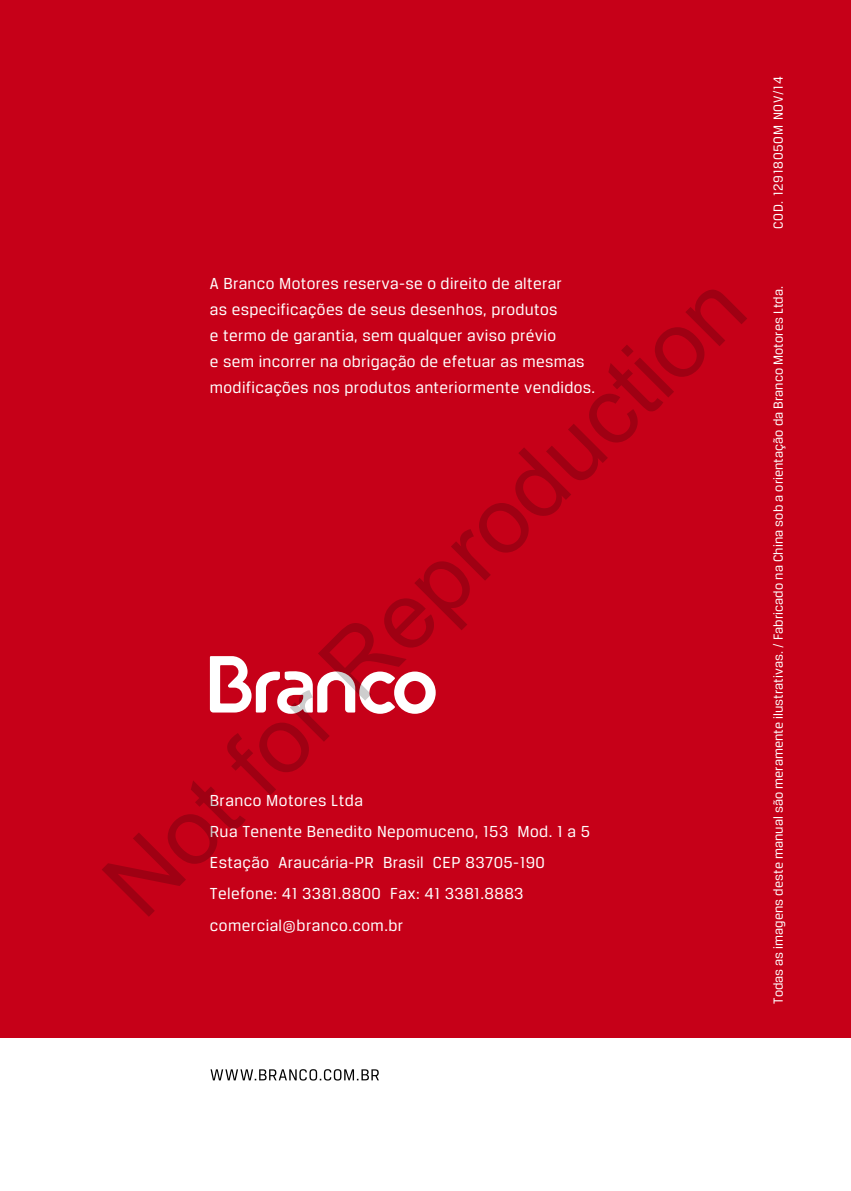
<style>
.page{position:relative;width:851px;height:1191px;background:#fff}
.page>*{position:absolute;margin:0;border:0;box-sizing:border-box;transform-origin:0 0}
.t1{font:93.2px "Arial";color:rgb(0 0 0/.2)}
.t2{font:17px/26px "Breuer Text";letter-spacing:.02em;color:#fff}
.t3{font:14px "Breuer Text";color:#fff}
.t4{font:14px "Breuer Text";letter-spacing:.05em;color:#fff}
</style>
<div class="page">
<div style="left:0;top:0;width:850px;height:1037px;background:#c60018"></div>
<svg style="left:210px;top:1069px;width:169px;height:11px"></svg>
<svg style="left:210px;top:656px;width:225px;height:58px"></svg>
<p class="t2" style="left:210px;top:270px;width:386px">A Branco Motores reserva-se o direito de alterar<br>as especificações de seus desenhos, produtos<br>e termo de garantia, sem qualquer aviso prévio<br>e sem incorrer na obrigação de efetuar as mesmas modificações nos produtos anteriormente vendidos.</p>
<h1 class="t1" style="left:77px;top:855px;width:861px;rotate:-45deg">Not for Reproduction</h1>
<p class="t2" style="left:210px;top:911px;width:195px">comercial@branco.com.br</p>
<p class="t2" style="left:210px;top:785px;width:382px;line-height:31px">Branco Motores Ltda<br>Rua Tenente Benedito Nepomuceno, 153 Mod. 1 a 5<br>Estação Araucária-PR Brasil CEP 83705-190<br>Telefone: 41 3381.8800 Fax: 41 3381.8883</p>
<p class="t4" style="left:770px;top:229px;width:154px;rotate:-90deg">cod. 12918050M nov/14</p>
<p class="t3" style="left:770px;top:1003px;width:719px;rotate:-90deg">Todas as imagens deste manual são meramente ilustrativas. / Fabricado na China sob a orientação da Branco Motores Ltda.</p>
</div>
